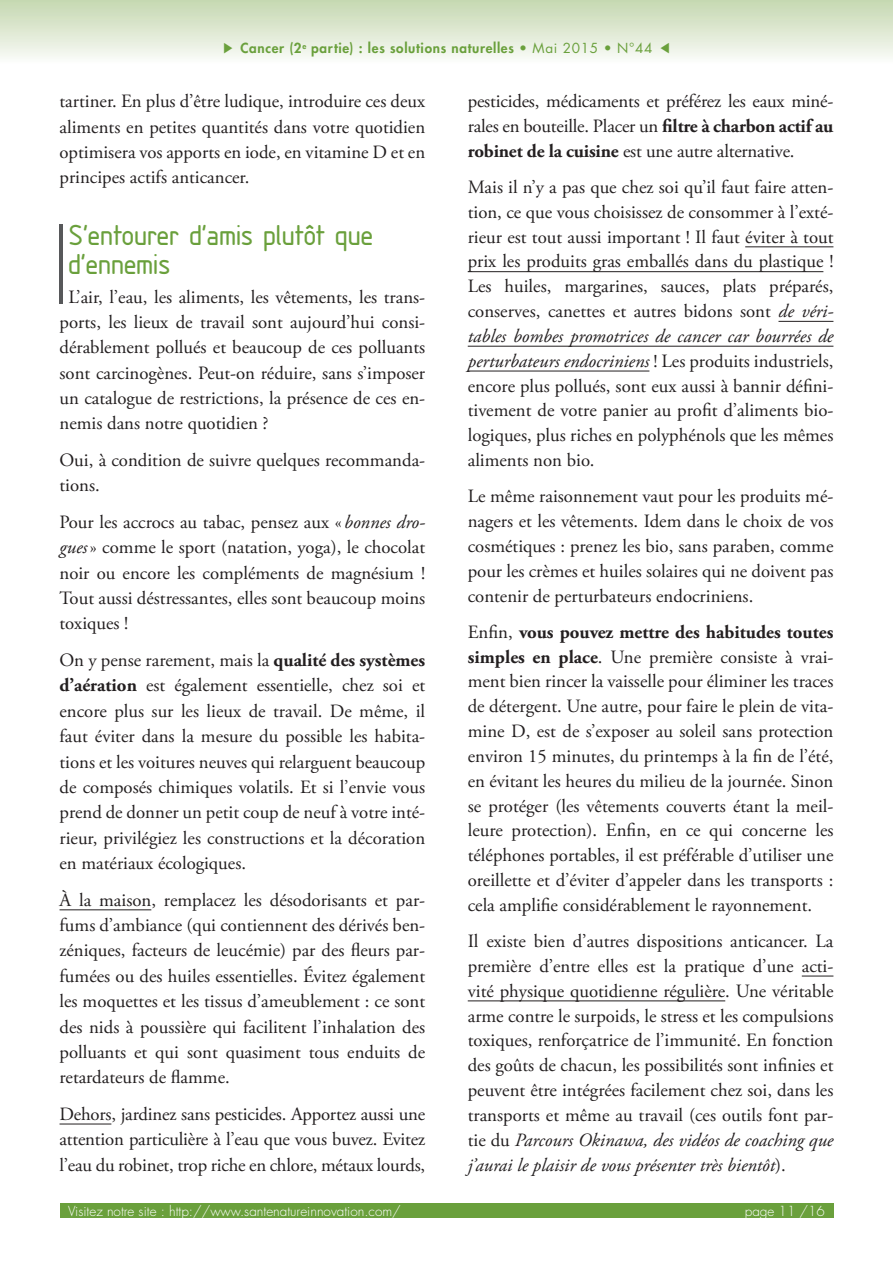
<style>
.page{position:relative;width:893px;height:1263px;background:#fff}
.page>*{position:absolute;margin:0;border:0;box-sizing:border-box;transform-origin:0 0}
.t1{font:300 105.6px "Futura";color:#57585a;scale:.65 1}
.t2{font:30px/28.5px "Isonorm SA Regular";color:#6aa03c}
.t3{font:18.75px/24.9px "Adobe Garamond Pro";color:#231f20;text-align:justify}
.t4{font:300 13.5px "Futura";color:#fff}
.t5{font:800 13.5px "Futura";letter-spacing:.05em;color:#6aa03c}
.s1{font-family:"Gulim";font-weight:400}
.s2{font-weight:400}
.s3{font-weight:700}
.s4{font-style:italic}
</style>
<div class="page">
<div style="left:0;top:0;width:893px;height:64px;background:linear-gradient(to bottom,#c5d7b0,#fbfcf9)"></div>
<div style="left:60px;top:1203px;width:773px;height:15px;background:#6aa03c"></div>
<hr style="left:745px;top:247px;width:88px;height:1px;background:#231f20">
<hr style="left:468px;top:271px;width:355px;height:1px;background:#231f20">
<hr style="left:778px;top:321px;width:55px;height:1px;background:#231f20">
<hr style="left:468px;top:346px;width:365px;height:1px;background:#231f20">
<hr style="left:468px;top:371px;width:181px;height:1px;background:#231f20">
<hr style="left:802px;top:976px;width:31px;height:1px;background:#231f20">
<hr style="left:468px;top:1001px;width:257px;height:1px;background:#231f20">
<hr style="left:60px;top:909px;width:91px;height:1px;background:#231f20">
<hr style="left:60px;top:1124px;width:51px;height:1px;background:#231f20">
<p class="t5" style="left:221px;top:39px;width:452px"><span class="s1">▶</span> Cancer (2<sup>e</sup> partie) : les solutions naturelles <span class="s2">• Mai 2015 • N°44</span> <span class="s1">◀</span></p>
<p class="t3" style="left:468px;top:89px;width:367px">pesticides, médicaments et préférez les eaux miné&shy;rales en bouteille. Placer un <span class="s3">filtre à charbon actif au robinet de la cuisine</span> est une autre alternative.</p>
<p class="t3" style="left:468px;top:175px;width:367px">Mais il n’y a pas que chez soi qu’il faut faire atten&shy;tion, ce que vous choisissez de consommer à l’exté&shy;rieur est tout aussi important ! Il faut éviter à tout prix les produits gras emballés dans du plastique !<br>Les huiles, margarines, sauces, plats préparés, conserves, canettes et autres bidons sont <span class="s4">de véri&shy;tables bombes promotrices de cancer car bourrées de perturbateurs endocriniens</span> ! Les produits industriels, encore plus pollués, sont eux aussi à bannir défini&shy;tivement de votre panier au profit d’aliments bio&shy;logiques, plus riches en polyphénols que les mêmes aliments non bio.</p>
<p class="t3" style="left:468px;top:484px;width:367px">Le même raisonnement vaut pour les produits mé&shy;nagers et les vêtements. Idem dans le choix de vos cosmétiques : prenez les bio, sans paraben, comme pour les crèmes et huiles solaires qui ne doivent pas contenir de perturbateurs endocriniens.</p>
<p class="t3" style="left:468px;top:620px;width:367px">Enfin, <span class="s3">vous pouvez mettre des habitudes toutes simples en place</span>. Une première consiste à vrai&shy;ment bien rincer la vaisselle pour éliminer les traces de détergent. Une autre, pour faire le plein de vita&shy;mine D, est de s’exposer au soleil sans protection environ 15 minutes, du printemps à la fin de l’été, en évitant les heures du milieu de la journée. Sinon se protéger (les vêtements couverts étant la meil&shy;leure protection). Enfin, en ce qui concerne les téléphones portables, il est préférable d’utiliser une oreillette et d’éviter d’appeler dans les transports : cela amplifie considérablement le rayonnement.</p>
<p class="t3" style="left:468px;top:929px;width:367px">Il existe bien d’autres dispositions anticancer. La première d’entre elles est la pratique d’une acti&shy;vité physique quotidienne régulière. Une véritable arme contre le surpoids, le stress et les compulsions toxiques, renforçatrice de l’immunité. En fonction des goûts de chacun, les possibilités sont infinies et peuvent être intégrées facilement chez soi, dans les transports et même au travail (ces outils font par&shy;tie du <span class="s4">Parcours Okinawa, des vidéos de coaching que j’aurai le plaisir de vous présenter très bientôt</span>).</p>
<p class="t3" style="left:60px;top:89px;width:367px;line-height:25.3px">tartiner. En plus d’être ludique, introduire ces deux aliments en petites quantités dans votre quotidien optimisera vos apports en iode, en vitamine D et en principes actifs anticancer.</p>
<h1 class="t1" style="left:54px;top:197px;width:24px">I</h1>
<h2 class="t2" style="left:68px;top:221px;width:306px">S’entourer d’amis plutôt que d’ennemis</h2>
<p class="t3" style="left:60px;top:285px;width:367px;line-height:25.3px;text-indent:9px">L’air, l’eau, les aliments, les vêtements, les trans&shy;ports, les lieux de travail sont aujourd’hui consi&shy;dérablement pollués et beaucoup de ces polluants sont carcinogènes. Peut-on réduire, sans s’imposer un catalogue de restrictions, la présence de ces en&shy;nemis dans notre quotidien ?</p>
<p class="t3" style="left:60px;top:448px;width:367px;line-height:25.3px">Oui, à condition de suivre quelques recommanda&shy;tions.</p>
<p class="t3" style="left:60px;top:510px;width:367px;line-height:25.3px">Pour les accrocs au tabac, pensez aux « <span class="s4">bonnes dro&shy;gues</span>» comme le sport (natation, yoga), le chocolat noir ou encore les compléments de magnésium !<br>Tout aussi déstressantes, elles sont beaucoup moins toxiques !</p>
<p class="t3" style="left:60px;top:648px;width:367px;line-height:25.3px">On y pense rarement, mais la <span class="s3">qualité des systèmes d’aération</span> est également essentielle, chez soi et encore plus sur les lieux de travail. De même, il faut éviter dans la mesure du possible les habita&shy;tions et les voitures neuves qui relarguent beaucoup de composés chimiques volatils. Et si l’envie vous prend de donner un petit coup de neuf à votre inté&shy;rieur, privilégiez les constructions et la décoration en matériaux écologiques.</p>
<p class="t3" style="left:60px;top:888px;width:367px;line-height:25.3px">À la maison, remplacez les désodorisants et par&shy;fums d’ambiance (qui contiennent des dérivés ben&shy;zéniques, facteurs de leucémie) par des fleurs par&shy;fumées ou des huiles essentielles. Évitez également les moquettes et les tissus d’ameublement : ce sont des nids à poussière qui facilitent l’inhalation des polluants et qui sont quasiment tous enduits de retardateurs de flamme.</p>
<p class="t3" style="left:60px;top:1102px;width:367px;line-height:25.3px">Dehors, jardinez sans pesticides. Apportez aussi une attention particulière à l’eau que vous buvez. Evitez l’eau du robinet, trop riche en chlore, métaux lourds,</p>
<p class="t4" style="left:68px;top:1202px;width:334px">Visitez notre site : http://www.santenatureinnovation.com/</p>
<p class="t4" style="left:745px;top:1202px;width:82px">page 11 /16</p>
</div>
